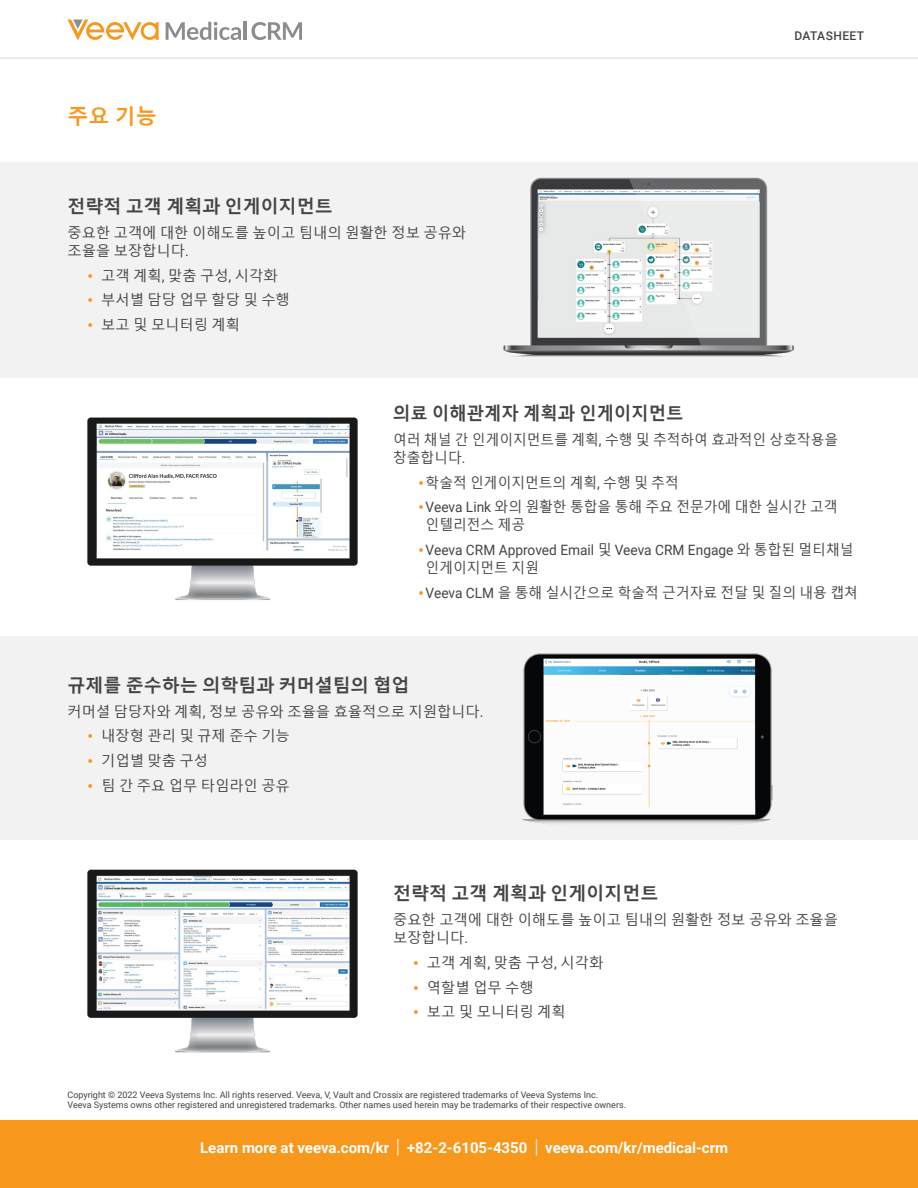
<style>
.page{position:relative;width:918px;height:1188px;background:#fff}
.page>*{position:absolute;margin:0;border:0;box-sizing:border-box;transform-origin:0 0}
.t1{font:700 21px "Malgun Gothic";color:#f7981d}
.t2{font:700 18px "Malgun Gothic";color:#444}
.t3{font:700 18px "Malgun Gothic";color:#444;scale:.96 1}
.t4{font:700 15px "Roboto";color:#fff}
.t5{font:14.25px/18px "Malgun Gothic";color:#444}
.t6{font:14.25px/18px "Malgun Gothic";color:#444;scale:.96 1}
.t7{font:14.25px "Roboto";color:#444;scale:.96 1}
.t8{font:500 12px "Roboto";letter-spacing:.035em;color:#444}
.t9{font:9px/10.5px "Roboto";color:#444}
.s1{font-family:"Roboto"}
.s2{font-family:"Arial MT Std";font-weight:500;color:#f7981d}
.s3{font-family:"Malgun Gothic"}
.s4{font-weight:300;font-size:19.5px}
</style>
<div class="page">
<hr style="left:0;top:58px;width:918px;height:1px;background:#d9d9d9">
<div style="left:0;top:162px;width:918px;height:216px;background:#f2f2f2"></div>
<img style="left:503px;top:177px;width:291px;height:180px">
<div style="left:0;top:636px;width:918px;height:204px;background:#f2f2f2"></div>
<img style="left:87px;top:869px;width:271px;height:184px">
<img style="left:87px;top:417px;width:271px;height:183px">
<img style="left:522px;top:653px;width:251px;height:172px">
<svg style="left:68px;top:20px;width:91px;height:21px"></svg>
<svg style="left:166px;top:22px;width:75px;height:18px"></svg>
<hr style="left:244px;top:22px;width:3px;height:18px;background:#8c8b8e">
<svg style="left:252px;top:22px;width:50px;height:18px"></svg>
<div style="left:0;top:1120px;width:918px;height:68px;background:#f7981d"></div>
<h1 class="t1" style="left:68px;top:104px;width:91px">주요 기능</h1>
<h2 class="t2" style="left:68px;top:196px;width:267px">전략적 고객 계획과 인게이지먼트</h2>
<h3 class="t5" style="left:68px;top:224px;width:400px">중요한 고객에 대한 이해도를 높이고 팀내의 원활한 정보 공유와 조율을 보장합니다<span class="s1">.</span></h3>
<h3 class="t5" style="left:88px;top:267px;width:191px"><span class="s2">•</span> 고객 계획<span class="s1">,</span> 맟춤 구성<span class="s1">,</span> 시각화</h3>
<h3 class="t5" style="left:88px;top:292px;width:204px"><span class="s2">•</span> 부서별 담당 업무 할당 및 수행</h3>
<h3 class="t5" style="left:88px;top:316px;width:154px"><span class="s2">•</span> 보고 및 모니터링 계획</h3>
<h3 class="t8" style="left:794px;top:27px;width:71px">DATASHEET</h3>
<h2 class="t3" style="left:393px;top:403px;width:304px">의료 이해관계자 계획과 인게이지먼트</h2>
<h3 class="t6" style="left:393px;top:431px;width:465px">여러 채널 간 인게이지먼트를 계획<span class="s1">,</span> 수행 및 추적하여 효과적인 상호작용을 창출합니다<span class="s1">.</span></h3>
<h3 class="t6" style="left:419px;top:474px;width:272px"><span class="s2">•</span>학술적 인게이지먼트의 계획<span class="s1">,</span> 수행 및 추적</h3>
<h3 class="t6" style="left:426px;top:499px;width:431px;text-indent:-7px"><span class="s2">•</span><span class="s1">Veeva Link</span> 와의 원활한 통합을 통해 주요 전문가에 대한 실시간 고객 인텔리전스 제공</h3>
<h3 class="t7" style="left:419px;top:540px;width:454px"><span class="s2">•</span>Veeva CRM Approved Email <span class="s3">및</span> Veeva CRM Engage <span class="s3">와 통합된 멀티채널</span></h3>
<h3 class="t6" style="left:426px;top:559px;width:119px">인게이지먼트 지원</h3>
<h3 class="t6" style="left:419px;top:584px;width:459px"><span class="s2">•</span><span class="s1">Veeva CLM</span> 을 통해 실시간으로 학술적 근거자료 전달 및 질의 내용 캡쳐</h3>
<h2 class="t2" style="left:68px;top:675px;width:343px">규제를 준수하는 의학팀과 커머셜팀의 협업</h2>
<h3 class="t5" style="left:68px;top:703px;width:418px">커머셜 담당자와 계획<span class="s1">,</span> 정보 공유와 조율을 효율적으로 지원합니다<span class="s1">.</span></h3>
<h3 class="t5" style="left:88px;top:728px;width:204px"><span class="s2">•</span> 내장형 관리 및 규제 준수 기능</h3>
<h3 class="t5" style="left:88px;top:752px;width:122px"><span class="s2">•</span> 기업별 맞춤 구성</h3>
<h3 class="t5" style="left:88px;top:777px;width:204px"><span class="s2">•</span> 팀 간 주요 업무 타임라인 공유</h3>
<h2 class="t2" style="left:393px;top:883px;width:267px">전략적 고객 계획과 인게이지먼트</h2>
<h3 class="t5" style="left:393px;top:911px;width:446px">중요한 고객에 대한 이해도를 높이고 팀내의 원활한 정보 공유와 조율을 보장합니다<span class="s1">.</span></h3>
<h3 class="t5" style="left:413px;top:954px;width:191px"><span class="s2">•</span> 고객 계획<span class="s1">,</span> 맞춤 구성<span class="s1">,</span> 시각화</h3>
<h3 class="t5" style="left:413px;top:979px;width:122px"><span class="s2">•</span> 역할별 업무 수행</h3>
<h3 class="t5" style="left:413px;top:1004px;width:154px"><span class="s2">•</span> 보고 및 모니터링 계획</h3>
<p class="t9" style="left:68px;top:1089px;width:560px">Copyright © 2022 Veeva Systems Inc. All rights reserved. Veeva, V, Vault and Crossix are registered trademarks of Veeva Systems Inc.<br>Veeva Systems owns other registered and unregistered trademarks. Other names used herein may be trademarks of their respective owners.</p>
<h3 class="t4" style="left:200px;top:1137px;width:530px">Learn more at veeva.com/kr <span class="s4">|</span> +82-2-6105-4350 <span class="s4">|</span> veeva.com/kr/medical-crm</h3>
</div>
